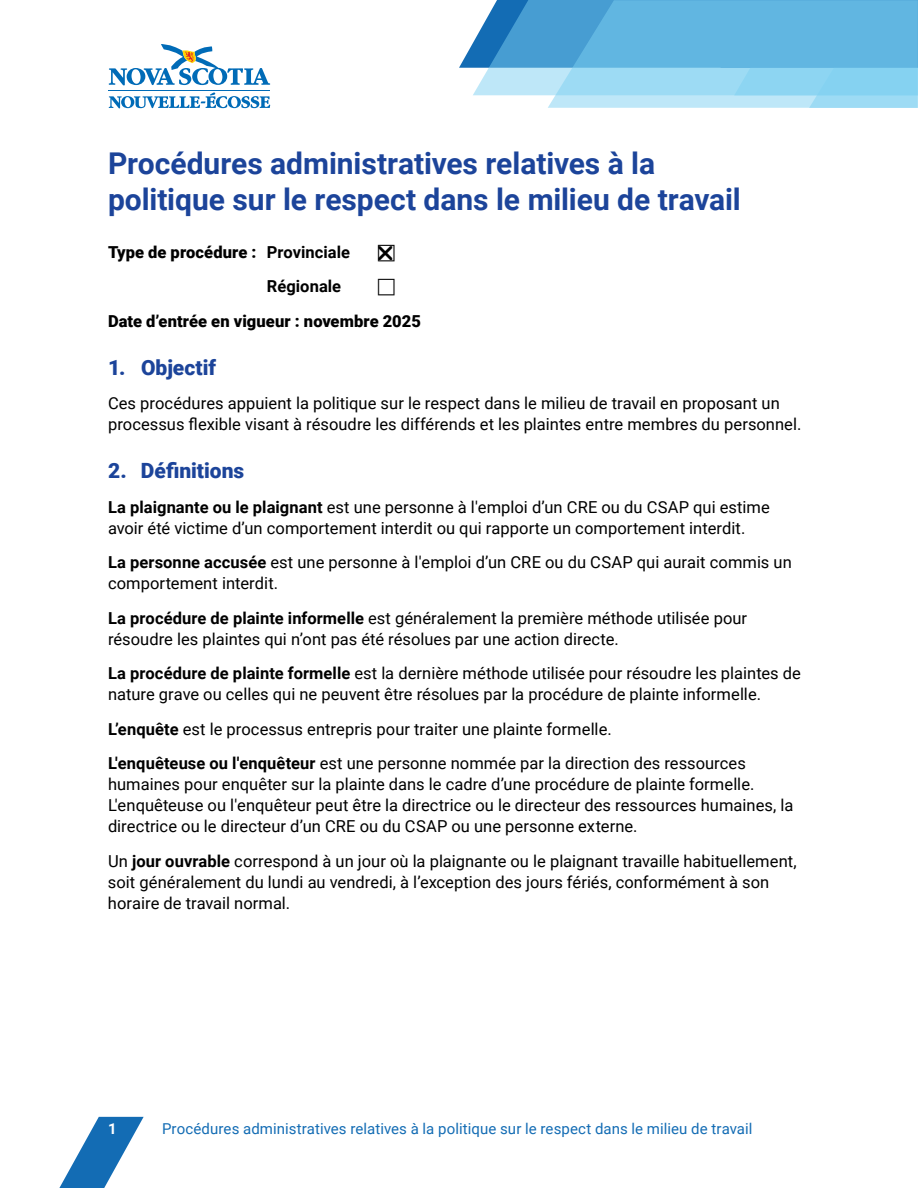
<style>
.page{position:relative;width:918px;height:1188px;background:#fff}
.page>*{position:absolute;margin:0;border:0;box-sizing:border-box;transform-origin:0 0}
.t1{font:700 30px/36px "Roboto";letter-spacing:-.005em;color:#1c449a}
.t2{font:900 21px "Roboto";color:#1c449a}
.t3{font:16.5px/21px "Roboto";letter-spacing:.005em;color:#000}
.t4{font:700 16.5px/34.5px "Roboto";letter-spacing:.005em;color:#000}
.t5{font:900 16.5px "Roboto";letter-spacing:.005em;color:#000}
.t6{font:15px "Roboto";letter-spacing:.005em;color:#136cb4}
.t7{font:700 15px "Roboto";color:#fff}
.s1{font-weight:900}
.s2{font-weight:700}
</style>
<div class="page">
<svg style="left:59px;top:1117px;width:85px;height:71px"></svg>
<svg style="left:459px;top:0;width:459px;height:108px;background:#7ac1e5"></svg>
<hr style="left:109px;top:90px;width:161px;height:1px;background:#006bb7">
<svg style="left:109px;top:44px;width:161px;height:41px"></svg>
<svg style="left:109px;top:93px;width:161px;height:15px"></svg>
<h1 class="t1" style="left:108px;top:144px;width:634px">Procédures administratives relatives à la politique sur le respect dans le milieu de travail</h1>
<p class="t4" style="left:267px;top:234px;width:85px;text-indent:-159px"><span class="s1">Type de procédure :</span> Provinciale<br>Régionale</p>
<p class="t5" style="left:108px;top:310px;width:314px">Date d’entrée en vigueur : novembre 2025</p>
<p class="t2" style="left:108px;top:353px;width:110px">1. Objectif</p>
<p class="t3" style="left:108px;top:392px;width:695px">Ces procédures appuient la politique sur le respect dans le milieu de travail en proposant un processus flexible visant à résoudre les différends et les plaintes entre membres du personnel.</p>
<p class="t2" style="left:108px;top:456px;width:138px">2. Définitions</p>
<p class="t3" style="left:108px;top:496px;width:663px"><span class="s2">La plaignante ou le plaignant</span> est une personne à l'emploi d’un CRE ou du CSAP qui estime avoir été victime d’un comportement interdit ou qui rapporte un comportement interdit.</p>
<p class="t3" style="left:108px;top:551px;width:685px"><span class="s2">La personne accusée</span> est une personne à l'emploi d’un CRE ou du CSAP qui aurait commis un comportement interdit.</p>
<p class="t3" style="left:108px;top:607px;width:641px"><span class="s2">La procédure de plainte informelle</span> est généralement la première méthode utilisée pour résoudre les plaintes qui n’ont pas été résolues par une action directe.</p>
<p class="t3" style="left:108px;top:662px;width:694px"><span class="s2">La procédure de plainte formelle</span> est la dernière méthode utilisée pour résoudre les plaintes de nature grave ou celles qui ne peuvent être résolues par la procédure de plainte informelle.</p>
<p class="t3" style="left:108px;top:711px;width:639px;line-height:34.5px"><span class="s2">L’enquête</span> est le processus entrepris pour traiter une plainte formelle.<br><span class="s2">L'enquêteuse ou l'enquêteur</span> est une personne nommée par la direction des ressources</p>
<p class="t3" style="left:108px;top:773px;width:687px">humaines pour enquêter sur la plainte dans le cadre d’une procédure de plainte formelle.<br>L'enquêteuse ou l'enquêteur peut être la directrice ou le directeur des ressources humaines, la directrice ou le directeur d’un CRE ou du CSAP ou une personne externe.</p>
<p class="t3" style="left:108px;top:850px;width:690px">Un <span class="s2">jour ouvrable</span> correspond à un jour où la plaignante ou le plaignant travaille habituellement, soit généralement du lundi au vendredi, à l’exception des jours fériés, conformément à son horaire de travail normal.</p>
<p class="t7" style="left:108px;top:1118px;width:10px">1</p>
<p class="t6" style="left:162px;top:1118px;width:592px">Procédures administratives relatives à la politique sur le respect dans le milieu de travail</p>
</div>
